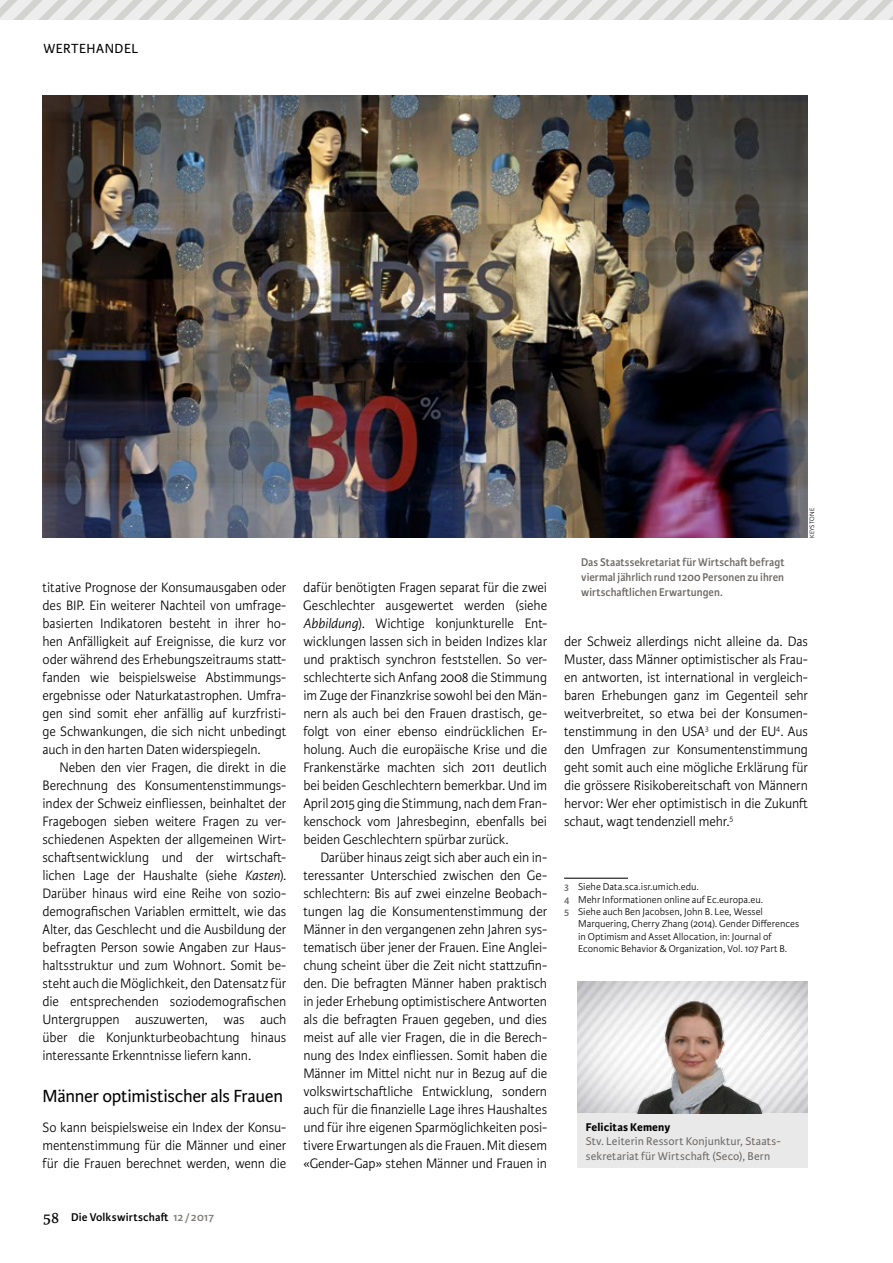
<style>
.page{position:relative;width:893px;height:1263px;background:#fff}
.page>*{position:absolute;margin:0;border:0;box-sizing:border-box;transform-origin:0 0}
.t1{font:18.75px "Karmina Sans";letter-spacing:-.015em;color:#000}
.t2{font:300 14.55px/18px "Karmina Sans";letter-spacing:-.01em;color:#000;text-align:justify;scale:.96 1}
.t3{font:14.1px "Karmina Sans";letter-spacing:.035em;color:#000}
.t4{font:600 12px/15px "Karmina Sans";letter-spacing:.005em;color:#6d6966;text-align:justify;scale:.95 1}
.t5{font:12px/14.4px "Karmina Sans";letter-spacing:.01em;color:#6d6966}
.t6{font:600 12px "Karmina Sans";letter-spacing:.01em;color:#000}
.t7{font:700 12px "Karmina Sans";letter-spacing:.015em;color:#000}
.t8{font:300 10.5px "Karmina Sans";color:#000}
.t9{font:300 6.75px "Karmina Sans";letter-spacing:.01em;color:#000}
.s1{font-style:italic}
.s2{font-family:"Karmina";font-weight:400;font-size:16.5px}
.s3{color:#817e7b}
.s4{font-weight:600;color:#6d6966}
</style>
<div class="page">
<svg style="left:0;top:0;width:893px;height:20px;background:#e3e3e2"></svg>
<img style="left:577px;top:981px;width:231px;height:4px">
<div style="left:577px;top:1113px;width:231px;height:55px;background:#e9e9e9"></div>
<img style="left:577px;top:985px;width:231px;height:128px">
<img style="left:43px;top:96px;width:765px;height:442px">
<hr style="left:564px;top:878px;width:64px;height:1px;background:#000">
<p class="t3" style="left:43px;top:41px;width:96px">WERTEHANDEL</p>
<p class="t2" style="left:43px;top:579px;width:255px">titative Prognose der Konsumausgaben oder des BIP. Ein weiterer Nachteil von umfrage&shy;basierten Indikatoren besteht in ihrer ho&shy;hen Anfälligkeit auf Ereignisse, die kurz vor oder während des Erhebungszeitraums statt&shy;fanden wie beispielsweise Abstimmungs&shy;ergebnisse oder Naturkatastrophen. Umfra&shy;gen sind somit eher anfällig auf kurzfristi&shy;ge Schwankungen, die sich nicht unbedingt auch in den harten Daten widerspiegeln.</p>
<p class="t2" style="left:43px;top:759px;width:255px;text-indent:17px">Neben den vier Fragen, die direkt in die Berechnung des Konsumentenstimmungs&shy;index der Schweiz einfliessen, beinhaltet der Fragebogen sieben weitere Fragen zu ver&shy;schiedenen Aspekten der allgemeinen Wirt&shy;schaftsentwicklung und der wirtschaft&shy;lichen Lage der Haushalte (siehe <span class="s1">Kasten</span>).<br>Darüber hinaus wird eine Reihe von sozio&shy;demografischen Variablen ermittelt, wie das Alter, das Geschlecht und die Ausbildung der befragten Person sowie Angaben zur Haus&shy;haltsstruktur und zum Wohnort. Somit be&shy;steht auch die Möglichkeit, den Datensatz für die entsprechenden soziodemografischen Untergruppen auszuwerten, was auch über die Konjunkturbeobachtung hinaus interessante Erkenntnisse liefern kann.</p>
<p class="t1" style="left:43px;top:1086px;width:242px">Männer optimistischer als Frauen</p>
<p class="t2" style="left:43px;top:1119px;width:255px">So kann beispielsweise ein Index der Konsu&shy;mentenstimmung für die Männer und einer für die Frauen berechnet werden, wenn die</p>
<p class="t6" style="left:43px;top:1210px;width:172px"><span class="s2">58</span> Die Volkswirtschaft <span class="s3">12/2017</span></p>
<p class="t2" style="left:303px;top:579px;width:255px">dafür benötigten Fragen separat für die zwei Geschlechter ausgewertet werden (siehe <span class="s1">Abbildung</span>). Wichtige konjunkturelle Ent&shy;wicklungen lassen sich in beiden Indizes klar und praktisch synchron feststellen. So ver&shy;schlechterte sich Anfang 2008 die Stimmung im Zuge der Finanzkrise sowohl bei den Män&shy;nern als auch bei den Frauen drastisch, ge&shy;folgt von einer ebenso eindrücklichen Er&shy;holung. Auch die europäische Krise und die Frankenstärke machten sich 2011 deutlich bei beiden Geschlechtern bemerkbar. Und im April2015 ging die Stimmung, nach dem Fran&shy;kenschock vom Jahresbeginn, ebenfalls bei beiden Geschlechtern spürbar zurück.</p>
<p class="t2" style="left:303px;top:849px;width:255px;text-indent:17px">Darüber hinaus zeigt sich aber auch ein in&shy;teressanter Unterschied zwischen den Ge&shy;schlechtern: Bis auf zwei einzelne Beobach&shy;tungen lag die Konsumentenstimmung der Männer in den vergangenen zehn Jahren sys&shy;tematisch über jener der Frauen. Eine Anglei&shy;chung scheint über die Zeit nicht stattzufin&shy;den. Die befragten Männer haben praktisch in jeder Erhebung optimistischere Antworten als die befragten Frauen gegeben, und dies meist auf alle vier Fragen, die in die Berech&shy;nung des Index einfliessen. Somit haben die Männer im Mittel nicht nur in Bezug auf die volkswirtschaftliche Entwicklung, sondern auch für die finanzielle Lage ihres Haushaltes und für ihre eigenen Sparmöglichkeiten posi&shy;tivere Erwartungen als die Frauen. Mit diesem «Gender-Gap» stehen Männer und Frauen in</p>
<p class="t9" style="left:808px;top:538px;width:31px;rotate:-90deg">KEYSTONE</p>
<p class="t4" style="left:581px;top:555px;width:215px">Das Staatssekretariat für Wirtschaft befragt viermal jährlich rund 1200 Personen zu ihren wirtschaftlichen Erwartungen.</p>
<p class="t2" style="left:564px;top:633px;width:255px">der Schweiz allerdings nicht alleine da. Das Muster, dass Männer optimistischer als Frau&shy;en antworten, ist international in vergleich&shy;baren Erhebungen ganz im Gegenteil sehr weitverbreitet, so etwa bei der Konsumen&shy;tenstimmung in den USA<sup>3</sup> und der EU<sup>4</sup>. Aus den Umfragen zur Konsumentenstimmung geht somit auch eine mögliche Erklärung für die grössere Risikobereitschaft von Männern hervor: Wer eher optimistisch in die Zukunft schaut, wagt tendenziell mehr.<sup>5</sup></p>
<p class="t8" style="left:564px;top:881px;width:136px"><span class="s4">3</span> Siehe Data.sca.isr.umich.edu.</p>
<p class="t8" style="left:564px;top:894px;width:200px"><span class="s4">4</span> Mehr Informationen online auf Ec.europa.eu.</p>
<p class="t8" style="left:564px;top:906px;width:200px"><span class="s4">5</span> Siehe auch Ben Jacobsen, John B. Lee, Wessel</p>
<p class="t8" style="left:578px;top:918px;width:223px">Marquering, Cherry Zhang (2014). Gender Differences</p>
<p class="t8" style="left:578px;top:930px;width:195px">in Optimism and Asset Allocation, in: Journal of</p>
<p class="t8" style="left:578px;top:943px;width:211px">Economic Behavior &amp; Organization, Vol. 107 Part B.</p>
<p class="t7" style="left:586px;top:1120px;width:86px">Felicitas Kemeny</p>
<p class="t5" style="left:586px;top:1134px;width:197px">Stv. Leiterin Ressort Konjunktur, Staats&shy;sekretariat für Wirtschaft (Seco), Bern</p>
</div>
